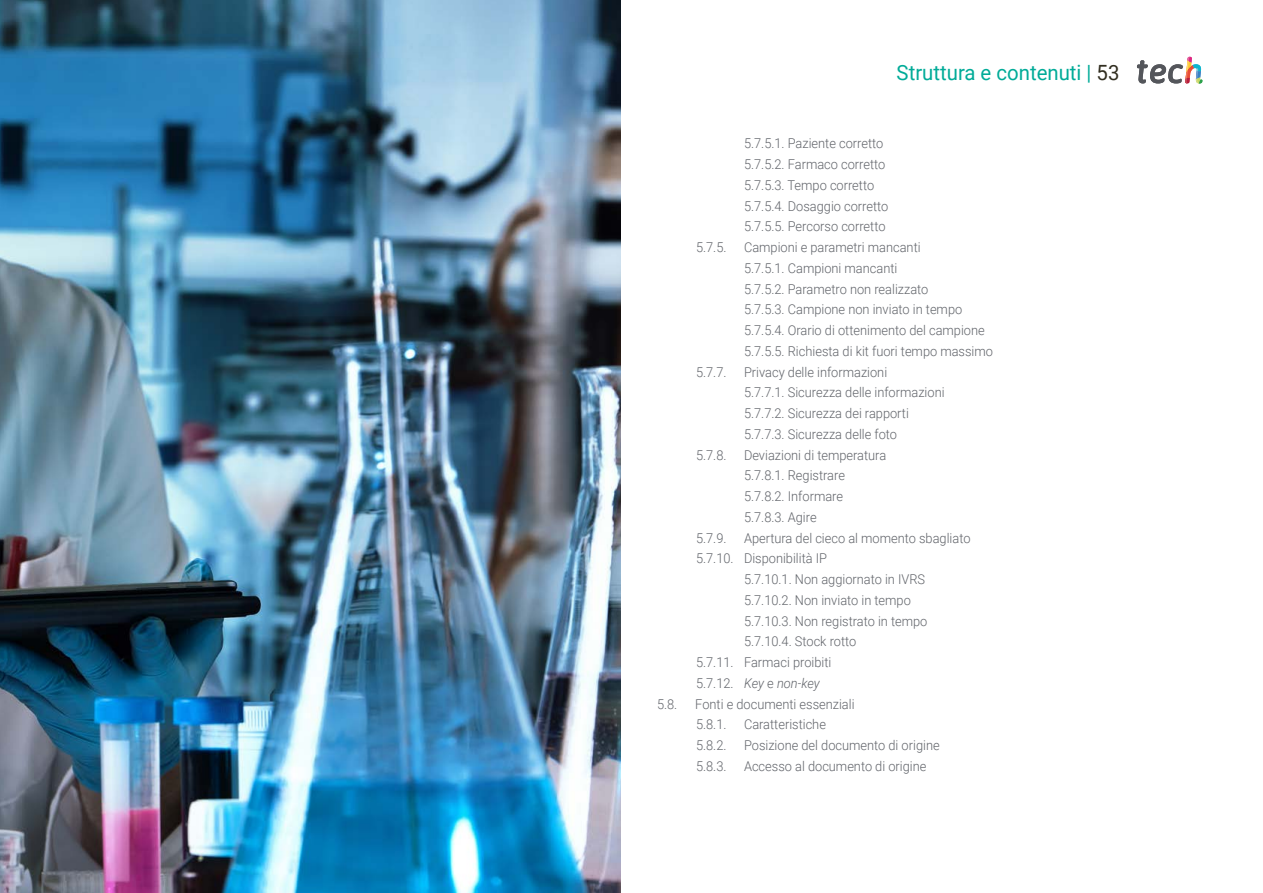
<style>
.page{position:relative;width:1263px;height:893px;background:#fff}
.page>*{position:absolute;margin:0;border:0;box-sizing:border-box;transform-origin:0 0}
.t1{font:21px "Roboto";color:#01ab98}
.t2{font:300 13.5px/20.7px "Roboto";color:#61646a;scale:.95 1}
.t3{font:italic 300 13.5px "Roboto";letter-spacing:-.005em;color:#61646a;scale:.95 1}
.s1{color:#312e20}
.s2{font-style:normal}
</style>
<div class="page">
<img style="left:0;top:0;width:621px;height:893px">
<svg style="left:1137px;top:57px;width:65px;height:27px"></svg>
<h1 class="t1" style="left:897px;top:57px;width:224px">Struttura e contenuti | <span class="s1">53</span></h1>
<p class="t2" style="left:744px;top:133px;width:153px">5.7.5.1. Paziente corretto<br>5.7.5.2. Farmaco corretto<br>5.7.5.3. Tempo corretto<br>5.7.5.4. Dosaggio corretto<br>5.7.5.5. Percorso corretto</p>
<p class="t2" style="left:696px;top:236px;width:34px">5.7.5.</p>
<p class="t2" style="left:744px;top:236px;width:264px">Campioni e parametri mancanti<br>5.7.5.1. Campioni mancanti<br>5.7.5.2. Parametro non realizzato<br>5.7.5.3. Campione non inviato in tempo 5.7.5.4. Orario di ottenimento del campione 5.7.5.5. Richiesta di kit fuori tempo massimo</p>
<p class="t2" style="left:696px;top:361px;width:34px">5.7.7.</p>
<p class="t2" style="left:744px;top:361px;width:213px">Privacy delle informazioni<br>5.7.7.1. Sicurezza delle informazioni 5.7.7.2. Sicurezza dei rapporti 5.7.7.3. Sicurezza delle foto</p>
<p class="t2" style="left:696px;top:444px;width:34px">5.7.8.</p>
<p class="t2" style="left:744px;top:444px;width:151px">Deviazioni di temperatura<br>5.7.8.1. Registrare<br>5.7.8.2. Informare<br>5.7.8.3. Agire</p>
<p class="t2" style="left:696px;top:527px;width:34px">5.7.9.</p>
<p class="t2" style="left:744px;top:527px;width:240px">Apertura del cieco al momento sbagliato</p>
<p class="t2" style="left:696px;top:548px;width:140px">5.7.10. Disponibilità IP</p>
<p class="t2" style="left:744px;top:568px;width:192px">5.7.10.1. Non aggiornato in IVRS</p>
<p class="t2" style="left:744px;top:589px;width:177px">5.7.10.2. Non inviato in tempo</p>
<p class="t2" style="left:744px;top:610px;width:195px">5.7.10.3. Non registrato in tempo</p>
<p class="t2" style="left:744px;top:631px;width:120px">5.7.10.4. Stock rotto</p>
<p class="t2" style="left:696px;top:651px;width:144px">5.7.11. Farmaci proibiti</p>
<p class="t3" style="left:696px;top:673px;width:132px"><span class="s2">5.7.12.</span> Key <span class="s2">e</span> non-key</p>
<p class="t2" style="left:657px;top:693px;width:23px">5.8.</p>
<p class="t2" style="left:695px;top:693px;width:169px">Fonti e documenti essenziali<br>5.8.1.</p>
<p class="t2" style="left:744px;top:714px;width:88px">Caratteristiche</p>
<p class="t2" style="left:696px;top:734px;width:34px">5.8.2.</p>
<p class="t2" style="left:744px;top:734px;width:207px">Posizione del documento di origine</p>
<p class="t2" style="left:696px;top:755px;width:34px">5.8.3.</p>
<p class="t2" style="left:744px;top:755px;width:194px">Accesso al documento di origine</p>
</div>
